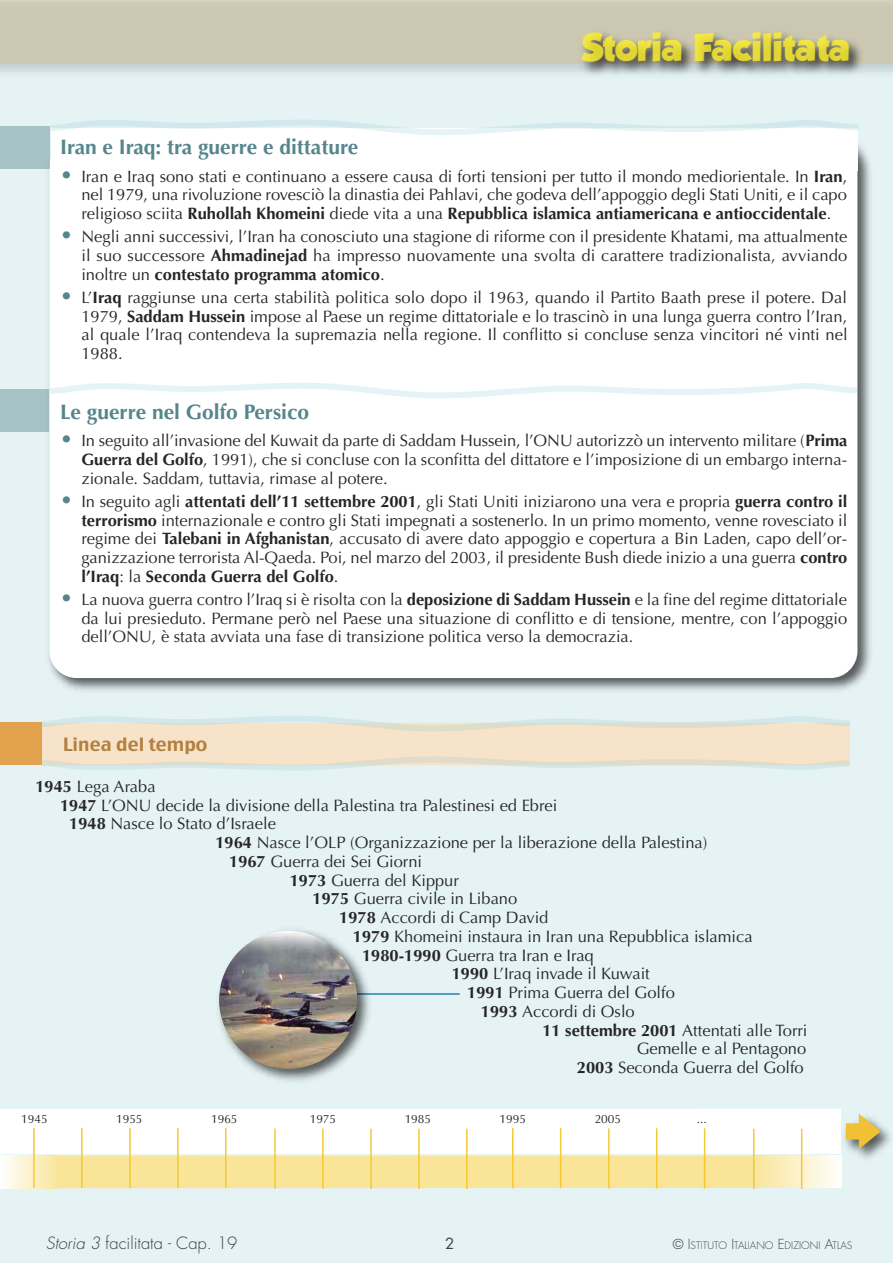
<style>
.page{position:relative;width:893px;height:1263px;background:#e5f3f5}
.page>*{position:absolute;margin:0;border:0;box-sizing:border-box;transform-origin:0 0}
.t1{font:34.65px "GROBOLD";color:rgb(255 241 42/.8)}
.t2{font:700 21px "Optima";color:#56858c}
.t3{font:18px "Charcoal CY";color:#b3803e}
.t4{font:16.5px/18.8px "Optima";color:#272627;text-align:justify}
.t5{font:300 16.5px "Futura";color:#272627}
.t6{font:15px "Futura";color:#272627}
.t7{font:12px "Zapf Humanist 601 BT";color:#272627}
.t8{font:300 10.2px "Futura";color:#272627}
.s1{font-size:21px;color:#56858c}
.s2{font-weight:700}
.s3{font-style:italic}
.s4{font-size:13.5px}
</style>
<div class="page">
<div style="left:0;top:0;width:893px;height:64px;background:#cbc7b1"></div>
<img style="left:529px;top:33px;width:348px;height:44px">
<div style="left:42px;top:723px;width:808px;height:42px;background:#f6e3c9"></div>
<div style="left:0;top:722px;width:42px;height:43px;background:#e2a24d"></div>
<svg style="left:42px;top:716px;width:808px;height:15px"></svg>
<svg style="left:42px;top:756px;width:808px;height:15px"></svg>
<div style="left:754px;top:1155px;width:87px;height:33px;background:linear-gradient(to right,#f9e599,#fffdf9)"></div>
<div style="left:1px;top:1156px;width:56px;height:32px;background:linear-gradient(to right,#fffefc,#f9e6a0)"></div>
<div style="left:57px;top:1155px;width:697px;height:33px;background:#f9e498"></div>
<div style="left:0;top:1109px;width:841px;height:45px;background:#fff"></div>
<img style="left:839px;top:1123px;width:51px;height:45px">
<svg style="left:846px;top:1114px;width:35px;height:35px"></svg>
<hr style="left:33px;top:1128px;width:2px;height:60px;background:#f3ca32">
<hr style="left:81px;top:1128px;width:2px;height:60px;background:#f3ca32">
<hr style="left:129px;top:1128px;width:2px;height:60px;background:#f3ca32">
<hr style="left:177px;top:1128px;width:2px;height:60px;background:#f3ca32">
<hr style="left:225px;top:1128px;width:1px;height:60px;background:#f3ca32">
<hr style="left:274px;top:1128px;width:2px;height:61px;background:#f3ca32">
<hr style="left:322px;top:1128px;width:2px;height:61px;background:#f3ca32">
<hr style="left:370px;top:1129px;width:2px;height:60px;background:#f3ca32">
<hr style="left:418px;top:1129px;width:2px;height:60px;background:#f3ca32">
<hr style="left:466px;top:1129px;width:2px;height:60px;background:#f3ca32">
<hr style="left:512px;top:1128px;width:1px;height:60px;background:#f3ca32">
<hr style="left:560px;top:1128px;width:1px;height:60px;background:#f3ca32">
<hr style="left:608px;top:1128px;width:2px;height:60px;background:#f3ca32">
<hr style="left:656px;top:1128px;width:1px;height:60px;background:#f3ca32">
<hr style="left:704px;top:1128px;width:1px;height:60px;background:#f3ca32">
<hr style="left:753px;top:1129px;width:1px;height:60px;background:#f3ca32">
<hr style="left:801px;top:1129px;width:1px;height:60px;background:#f3ca32">
<img style="left:48px;top:141px;width:823px;height:550px">
<div style="left:50px;top:137px;width:807px;height:541px;background:#fff;border-radius:27px"></div>
<div style="left:51px;top:128px;width:806px;height:43px;background:#fff"></div>
<svg style="left:51px;top:120px;width:808px;height:21px"></svg>
<div style="left:0;top:126px;width:50px;height:43px;background:#a6c2c6"></div>
<svg style="left:48px;top:377px;width:816px;height:27px"></svg>
<div style="left:0;top:389px;width:49px;height:43px;background:#a6c2c6"></div>
<hr style="left:243px;top:993px;width:217px;height:2px;background:#2480ab">
<img style="left:218px;top:930px;width:158px;height:151px">
<img style="left:219px;top:931px;width:138px;height:138px;border-radius:50%">
<h1 class="t1" style="left:582px;top:27px;width:270px">Storia Facilitata</h1>
<p class="t2" style="left:60px;top:139px;width:300px">Iran e Iraq: tra guerre e dittature</p>
<p class="t4" style="left:81px;top:168px;width:767px;text-indent:-21px"><span class="s1">•</span> Iran e Iraq sono stati e continuano a essere causa di forti tensioni per tutto il mondo mediorientale. In <span class="s2">Iran</span>, nel 1979, una rivoluzione rovesciò la dinastia dei Pahlavi, che godeva dell’appoggio degli Stati Uniti, e il capo religioso sciita <span class="s2">Ruhollah Khomeini</span> diede vita a una <span class="s2">Repubblica islamica antiamericana e antioccidentale</span>.</p>
<p class="t4" style="left:81px;top:229px;width:767px;text-indent:-21px"><span class="s1">•</span> Negli anni successivi, l’Iran ha conosciuto una stagione di riforme con il presidente Khatami, ma attualmente il suo successore <span class="s2">Ahmadinejad</span> ha impresso nuovamente una svolta di carattere tradizionalista, avviando inoltre un <span class="s2">contestato programma atomico</span>.</p>
<p class="t4" style="left:81px;top:289px;width:768px;text-indent:-21px"><span class="s1">•</span> L’<span class="s2">Iraq</span> raggiunse una certa stabilità politica solo dopo il 1963, quando il Partito Baath prese il potere. Dal 1979, <span class="s2">Saddam Hussein</span> impose al Paese un regime dittatoriale e lo trascinò in una lunga guerra contro l’Iran, al quale l’Iraq contendeva la supremazia nella regione. Il conflitto si concluse senza vincitori né vinti nel 1988.</p>
<p class="t2" style="left:60px;top:403px;width:251px">Le guerre nel Golfo Persico</p>
<p class="t4" style="left:81px;top:433px;width:767px;text-indent:-21px"><span class="s1">•</span> In seguito all’invasione del Kuwait da parte di Saddam Hussein, l’ONU autorizzò un intervento militare (<span class="s2">Prima Guerra del Golfo</span>, 1991), che si concluse con la sconfitta del dittatore e l’imposizione di un embargo interna&shy;zionale. Saddam, tuttavia, rimase al potere.</p>
<p class="t4" style="left:81px;top:493px;width:767px;text-indent:-21px"><span class="s1">•</span> In seguito agli <span class="s2">attentati dell’11 settembre 2001</span>, gli Stati Uniti iniziarono una vera e propria <span class="s2">guerra contro il terrorismo</span> internazionale e contro gli Stati impegnati a sostenerlo. In un primo momento, venne rovesciato il regime dei <span class="s2">Talebani in Afghanistan</span>, accusato di avere dato appoggio e copertura a Bin Laden, capo dell’or&shy;ganizzazione terrorista Al-Qaeda. Poi, nel marzo del 2003, il presidente Bush diede inizio a una guerra <span class="s2">contro l’Iraq</span>: la <span class="s2">Seconda Guerra del Golfo</span>.</p>
<p class="t4" style="left:81px;top:591px;width:767px;text-indent:-21px"><span class="s1">•</span> La nuova guerra contro l’Iraq si è risolta con la <span class="s2">deposizione di Saddam Hussein</span> e la fine del regime dittatoriale da lui presieduto. Permane però nel Paese una situazione di conflitto e di tensione, mentre, con l’appoggio dell’ONU, è stata avviata una fase di transizione politica verso la democrazia.</p>
<p class="t3" style="left:63px;top:734px;width:146px">Linea del tempo</p>
<p class="t4" style="left:35px;top:778px;width:122px"><span class="s2">1945</span> Lega Araba</p>
<p class="t4" style="left:60px;top:797px;width:499px"><span class="s2">1947</span> L’ONU decide la divisione della Palestina tra Palestinesi ed Ebrei</p>
<p class="t4" style="left:69px;top:816px;width:208px"><span class="s2">1948</span> Nasce lo Stato d’Israele</p>
<p class="t4" style="left:215px;top:835px;width:493px"><span class="s2">1964</span> Nasce l’OLP (Organizzazione per la liberazione della Palestina)</p>
<p class="t4" style="left:229px;top:853px;width:194px"><span class="s2">1967</span> Guerra dei Sei Giorni</p>
<p class="t4" style="left:290px;top:872px;width:171px"><span class="s2">1973</span> Guerra del Kippur</p>
<p class="t4" style="left:313px;top:891px;width:206px"><span class="s2">1975</span> Guerra civile in Libano</p>
<p class="t4" style="left:339px;top:910px;width:211px"><span class="s2">1978</span> Accordi di Camp David</p>
<p class="t4" style="left:353px;top:928px;width:401px"><span class="s2">1979</span> Khomeini instaura in Iran una Repubblica islamica</p>
<p class="t4" style="left:362px;top:947px;width:233px"><span class="s2">1980-1990</span> Guerra tra Iran e Iraq</p>
<p class="t4" style="left:452px;top:966px;width:199px"><span class="s2">1990</span> L’Iraq invade il Kuwait</p>
<p class="t4" style="left:467px;top:985px;width:209px"><span class="s2">1991</span> Prima Guerra del Golfo</p>
<p class="t4" style="left:481px;top:1003px;width:155px"><span class="s2">1993</span> Accordi di Oslo</p>
<p class="t4" style="left:542px;top:1022px;width:267px"><span class="s2">11 settembre 2001</span> Attentati alle Torri</p>
<p class="t4" style="left:637px;top:1041px;width:171px">Gemelle e al Pentagono</p>
<p class="t4" style="left:577px;top:1060px;width:228px"><span class="s2">2003</span> Seconda Guerra del Golfo</p>
<p class="t7" style="left:21px;top:1111px;width:28px">1945</p>
<p class="t7" style="left:116px;top:1111px;width:28px">1955</p>
<p class="t7" style="left:211px;top:1111px;width:28px">1965</p>
<p class="t7" style="left:310px;top:1111px;width:28px">1975</p>
<p class="t7" style="left:405px;top:1111px;width:28px">1985</p>
<p class="t7" style="left:500px;top:1111px;width:28px">1995</p>
<p class="t7" style="left:595px;top:1111px;width:28px">2005</p>
<p class="t7" style="left:697px;top:1111px;width:11px">...</p>
<p class="t5" style="left:46px;top:1235px;width:193px"><span class="s3">Storia 3</span> facilitata - Cap. 19</p>
<p class="t6" style="left:445px;top:1236px;width:11px">2</p>
<p class="t8" style="left:673px;top:1240px;width:181px"><span class="s4">© I</span>STITUTO <span class="s4">I</span>TALIANO <span class="s4">E</span>DIZIONI <span class="s4">A</span>TLAS</p>
</div>
